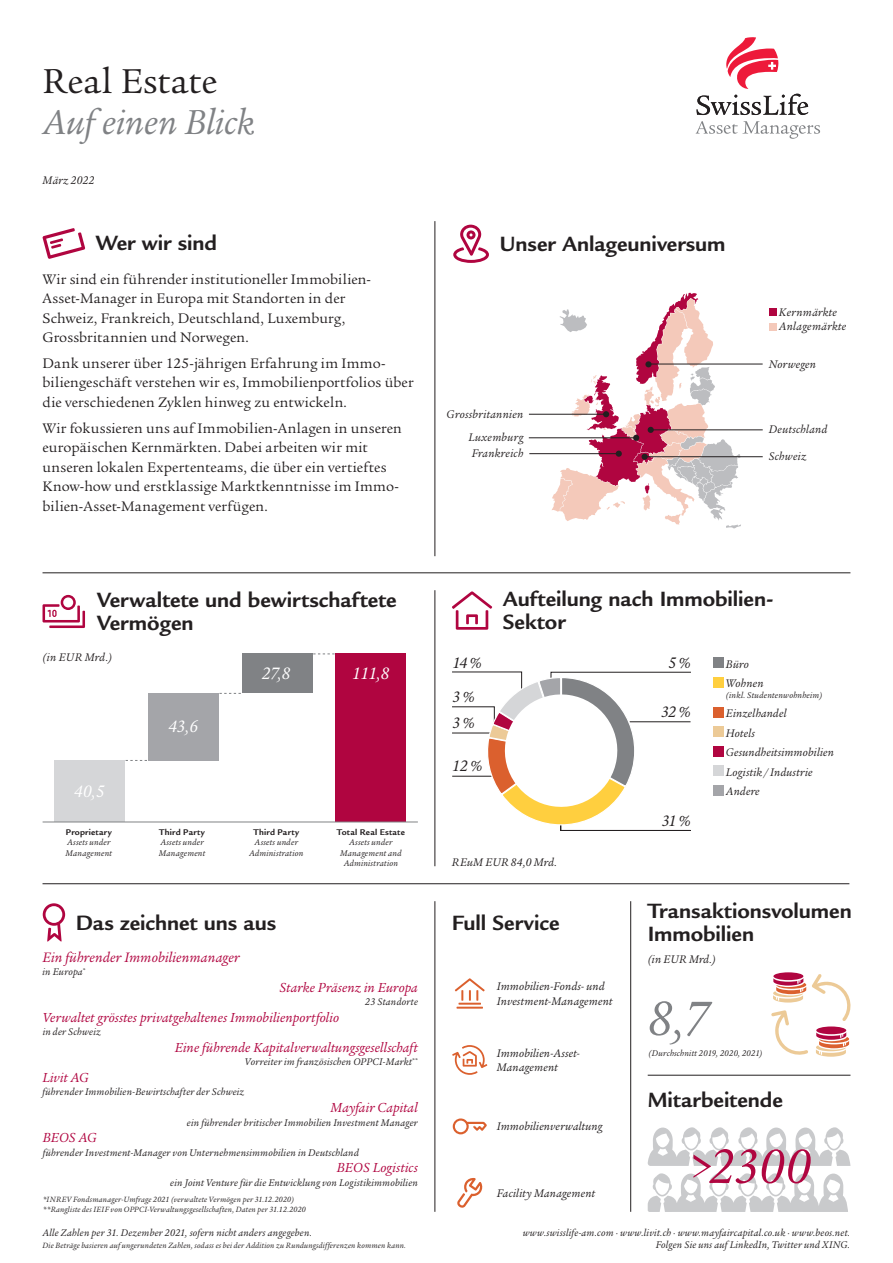
<style>
.page{position:relative;width:893px;height:1263px;background:#fff}
.page>*{position:absolute;margin:0;border:0;box-sizing:border-box;transform-origin:0 0}
.t1{font:italic 52.5px "Legacy Serif Std";color:#b00540}
.t2{font:italic 52.5px "Legacy Serif Std";color:#808285}
.t3{font:italic 37.5px "Legacy Serif Std";letter-spacing:-.005em;color:#808285}
.t4{font:37.5px "Legacy Serif Std";letter-spacing:.005em;color:#231f20}
.t5{font:700 22.5px/22.5px "Legacy Sans Std";color:#231f20}
.t6{font:italic 18px "Legacy Serif Std";letter-spacing:-.02em;color:#fff}
.t7{font:italic 16.5px "Legacy Serif Std";letter-spacing:-.04em;color:#231f20}
.t8{font:15px/19.5px "Legacy Serif Std";letter-spacing:.01em;color:#231f20}
.t9{font:italic 14.85px "Legacy Serif Std";letter-spacing:.01em;color:#b00540}
.t10{font:italic 14.25px "Legacy Serif Std";letter-spacing:.01em;color:#b00540}
.t11{font:italic 12px/19.5px "Legacy Serif Std";letter-spacing:.015em;color:#231f20}
.t12{font:italic 10.5px/12px "Legacy Serif Std";letter-spacing:.02em;color:#231f20;text-align:right}
.t13{font:italic 9px/10.5px "Legacy Serif Std";letter-spacing:.025em;color:#231f20}
.t14{font:700 9px "Legacy Sans Std";letter-spacing:.025em;color:#231f20}
.t15{font:italic 8.25px/9.8px "Legacy Serif Std";letter-spacing:.025em;color:#231f20}
</style>
<div class="page">
<svg style="left:695px;top:37px;width:126px;height:102px"></svg>
<hr style="left:43px;top:572px;width:807px;height:1px;background:#231f20">
<hr style="left:43px;top:883px;width:806px;height:1px;background:#231f20">
<hr style="left:648px;top:1075px;width:202px;height:1px;background:#231f20">
<svg style="left:42px;top:228px;width:43px;height:31px"></svg>
<svg style="left:453px;top:225px;width:36px;height:38px"></svg>
<svg style="left:43px;top:595px;width:42px;height:33px"></svg>
<svg style="left:43px;top:903px;width:22px;height:39px"></svg>
<hr style="left:434px;top:221px;width:1px;height:335px;background:#231f20">
<hr style="left:434px;top:590px;width:1px;height:276px;background:#231f20">
<hr style="left:434px;top:901px;width:1px;height:311px;background:#231f20">
<hr style="left:630px;top:901px;width:1px;height:311px;background:#231f20">
<hr style="left:651px;top:429px;width:112px;height:1px;background:#231f20">
<hr style="left:645px;top:456px;width:118px;height:1px;background:#231f20">
<hr style="left:529px;top:414px;width:79px;height:1px;background:#231f20">
<hr style="left:529px;top:437px;width:107px;height:1px;background:#231f20">
<svg style="left:552px;top:293px;width:189px;height:235px"></svg>
<hr style="left:529px;top:453px;width:90px;height:1px;background:#231f20">
<div style="left:645px;top:361px;width:7px;height:6px;background:#231f20;border-radius:50%"></div>
<hr style="left:649px;top:364px;width:114px;height:1px;background:#231f20">
<div style="left:336px;top:654px;width:70px;height:168px;background:#b00540"></div>
<div style="left:242px;top:654px;width:70px;height:39px;background:#808285"></div>
<div style="left:148px;top:693px;width:70px;height:67px;background:#a4a5a9"></div>
<div style="left:54px;top:760px;width:71px;height:62px;background:#d5d6d8"></div>
<hr style="left:43px;top:822px;width:375px;height:1px;background:#808285">
<svg style="left:126px;top:760px;width:21px;height:1px"></svg>
<svg style="left:219px;top:693px;width:22px;height:1px"></svg>
<svg style="left:313px;top:654px;width:22px;height:1px"></svg>
<svg style="left:452px;top:591px;width:40px;height:39px"></svg>
<svg style="left:452px;top:671px;width:239px;height:160px"></svg>
<svg style="left:457px;top:1178px;width:26px;height:30px"></svg>
<hr style="left:457px;top:1007px;width:26px;height:2px;background:#db602e">
<hr style="left:458px;top:1003px;width:23px;height:2px;background:#db602e">
<svg style="left:455px;top:978px;width:30px;height:23px"></svg>
<svg style="left:453px;top:1118px;width:34px;height:16px"></svg>
<svg style="left:452px;top:1045px;width:35px;height:30px"></svg>
<svg style="left:773px;top:972px;width:30px;height:8px"></svg>
<svg style="left:771px;top:974px;width:80px;height:83px"></svg>
<svg style="left:647px;top:1127px;width:203px;height:85px"></svg>
<div style="left:769px;top:309px;width:7px;height:7px;background:#b00540"></div>
<div style="left:769px;top:323px;width:7px;height:7px;background:#f4c9ba"></div>
<div style="left:713px;top:657px;width:11px;height:11px;background:#808285"></div>
<div style="left:713px;top:677px;width:11px;height:10px;background:#ffcf3f"></div>
<div style="left:713px;top:707px;width:11px;height:10px;background:#db602e"></div>
<div style="left:713px;top:726px;width:11px;height:11px;background:#ecca97"></div>
<div style="left:713px;top:746px;width:11px;height:10px;background:#b00540"></div>
<div style="left:713px;top:765px;width:11px;height:11px;background:#d5d6d8"></div>
<div style="left:713px;top:785px;width:11px;height:10px;background:#a4a5a9"></div>
<h2 class="t4" style="left:43px;top:60px;width:176px">Real Estate</h2>
<h2 class="t3" style="left:43px;top:101px;width:214px">Auf einen Blick</h2>
<p class="t11" style="left:43px;top:170px;width:53px">März 2022</p>
<h3 class="t5" style="left:96px;top:231px;width:123px">Wer wir sind</h3>
<h3 class="t5" style="left:500px;top:232px;width:228px">Unser Anlageuniversum</h3>
<p class="t8" style="left:43px;top:269px;width:330px">Wir sind ein führender institutioneller Immobilien-Asset-Manager in Europa mit Standorten in der Schweiz, Frankreich, Deutschland, Luxemburg, Grossbritannien und Norwegen.</p>
<p class="t8" style="left:43px;top:354px;width:373px">Dank unserer über 125-jährigen Erfahrung im Immo&shy;biliengeschäft verstehen wir es, Immobilienportfolios über die verschiedenen Zyklen hinweg zu entwickeln.</p>
<p class="t8" style="left:43px;top:418px;width:361px">Wir fokussieren uns auf Immobilien-Anlagen in unseren europäischen Kernmärkten. Dabei arbeiten wir mit unseren lokalen Expertenteams, die über ein vertieftes Know-how und erstklassige Marktkenntnisse im Immo&shy;bilien-Asset-Management verfügen.</p>
<p class="t11" style="left:447px;top:405px;width:78px">Grossbritannien</p>
<p class="t11" style="left:472px;top:444px;width:53px">Frankreich</p>
<p class="t11" style="left:468px;top:428px;width:56px">Luxemburg</p>
<p class="t11" style="left:779px;top:305px;width:69px;line-height:14.4px">Kernmärkte<br>Anlagemärkte</p>
<p class="t11" style="left:769px;top:355px;width:49px">Norwegen</p>
<p class="t11" style="left:769px;top:419px;width:60px">Deutschland</p>
<p class="t11" style="left:769px;top:447px;width:39px">Schweiz</p>
<h3 class="t5" style="left:97px;top:589px;width:301px">Verwaltete und bewirtschaftete<br>Vermögen</h3>
<p class="t11" style="left:43px;top:648px;width:71px">(in EUR Mrd.)</p>
<p class="t6" style="left:74px;top:781px;width:32px">40,5</p>
<p class="t14" style="left:66px;top:827px;width:47px">Proprietary</p>
<p class="t13" style="left:66px;top:837px;width:48px">Assets under<br>Management</p>
<p class="t6" style="left:168px;top:716px;width:31px">43,6</p>
<p class="t14" style="left:159px;top:827px;width:47px">Third Party</p>
<p class="t13" style="left:159px;top:837px;width:48px">Assets under<br>Management</p>
<p class="t6" style="left:262px;top:663px;width:30px">27,8</p>
<p class="t6" style="left:352px;top:663px;width:39px">111,8</p>
<p class="t14" style="left:254px;top:827px;width:47px">Third Party</p>
<p class="t13" style="left:249px;top:837px;width:56px;text-align:center">Assets under<br>Administration</p>
<p class="t14" style="left:337px;top:827px;width:69px">Total Real Estate</p>
<p class="t13" style="left:340px;top:837px;width:63px;text-align:center">Assets under<br>Management and<br>Administration</p>
<h3 class="t5" style="left:76px;top:911px;width:202px">Das zeichnet uns aus</h3>
<p class="t9" style="left:43px;top:949px;width:199px">Ein führender Immobilienmanager</p>
<p class="t12" style="left:43px;top:966px;width:44px">in Europa<sup>*</sup></p>
<p class="t10" style="left:280px;top:979px;width:140px">Starke Präsenz in Europa</p>
<p class="t12" style="left:365px;top:996px;width:54px">23 Standorte</p>
<p class="t10" style="left:43px;top:1009px;width:298px">Verwaltet grösstes privatgehaltenes Immobilienportfolio</p>
<p class="t12" style="left:43px;top:1026px;width:60px">in der Schweiz</p>
<p class="t10" style="left:175px;top:1039px;width:245px">Eine führende Kapitalverwaltungsgesellschaft</p>
<p class="t12" style="left:245px;top:1056px;width:174px">Vorreiter im französischen OPPCI-Markt<sup>**</sup></p>
<p class="t10" style="left:330px;top:1099px;width:89px">Mayfair Capital</p>
<p class="t12" style="left:187px;top:1116px;width:232px">ein führender britischer Immobilien Investment Manager</p>
<p class="t10" style="left:43px;top:1069px;width:48px">Livit AG</p>
<p class="t12" style="left:43px;top:1086px;width:203px">führender Immobilien-Bewirtschafter der Schweiz</p>
<p class="t10" style="left:43px;top:1129px;width:56px">BEOS AG</p>
<p class="t12" style="left:43px;top:1146px;width:318px">führender Investment-Manager von Unternehmensimmobilien in Deutschland</p>
<p class="t10" style="left:337px;top:1160px;width:82px">BEOS Logistics</p>
<p class="t12" style="left:170px;top:1176px;width:249px">ein Joint Venture für die Entwicklung von Logistikimmobilien</p>
<p class="t15" style="left:43px;top:1195px;width:265px">*INREV Fondsmanager-Umfrage 2021 (verwaltete Vermögen per 31.12.2020) **Rangliste des IEIF von OPPCI-Verwaltungsgesellschaften, Daten per 31.12.2020</p>
<h3 class="t5" style="left:503px;top:588px;width:272px">Aufteilung nach Immobilien-<br>Sektor</h3>
<p class="t7" style="left:452px;top:654px;width:31px">14%</p>
<p class="t7" style="left:668px;top:653px;width:24px">5%</p>
<p class="t7" style="left:453px;top:688px;width:24px">3%</p>
<p class="t7" style="left:452px;top:713px;width:24px">3%</p>
<p class="t7" style="left:452px;top:756px;width:32px">12%</p>
<p class="t11" style="left:452px;top:853px;width:107px">REuM EUR 84,0 Mrd.</p>
<p class="t7" style="left:661px;top:703px;width:31px">32%</p>
<p class="t7" style="left:662px;top:812px;width:31px">31%</p>
<p class="t11" style="left:726px;top:654px;width:39px">Büro<br>Wohnen</p>
<p class="t13" style="left:726px;top:690px;width:98px">(inkl. Studentenwohnheim)</p>
<p class="t11" style="left:726px;top:704px;width:110px">Einzelhandel<br>Hotels<br>Gesundheitsimmobilien<br>Logistik/Industrie<br>Andere</p>
<h3 class="t5" style="left:452px;top:911px;width:109px">Full Service</h3>
<p class="t11" style="left:497px;top:979px;width:117px;line-height:14.4px">Immobilien-Fonds- und<br>Investment-Management</p>
<p class="t11" style="left:497px;top:1046px;width:85px;line-height:14.4px">Immobilien-Asset-<br>Management</p>
<p class="t11" style="left:497px;top:1117px;width:107px">Immobilienverwaltung</p>
<p class="t11" style="left:497px;top:1183px;width:100px">Facility Management</p>
<h3 class="t5" style="left:648px;top:900px;width:206px">Transaktionsvolumen<br>Immobilien</h3>
<p class="t11" style="left:648px;top:949px;width:70px">(in EUR Mrd.)</p>
<h1 class="t2" style="left:648px;top:989px;width:63px">8,7</h1>
<p class="t13" style="left:648px;top:1047px;width:116px">(Durchschnitt 2019, 2020, 2021)</p>
<h3 class="t5" style="left:648px;top:1088px;width:137px">Mitarbeitende</h3>
<h1 class="t1" style="left:687px;top:1136px;width:125px">&gt;2300</h1>
<p class="t12" style="left:43px;top:1227px;width:271px">Alle Zahlen per 31. Dezember 2021, sofern nicht anders angegeben.</p>
<p class="t12" style="left:523px;top:1227px;width:329px">www.swisslife-am.com · www.livit.ch · www.mayfaircapital.co.uk · www.beos.net.<br>Folgen Sie uns auf LinkedIn, Twitter und XING.</p>
<p class="t15" style="left:43px;top:1241px;width:365px">Die Beträge basieren auf ungerundeten Zahlen, sodass es bei der Addition zu Rundungsdifferenzen kommen kann.</p>
</div>
